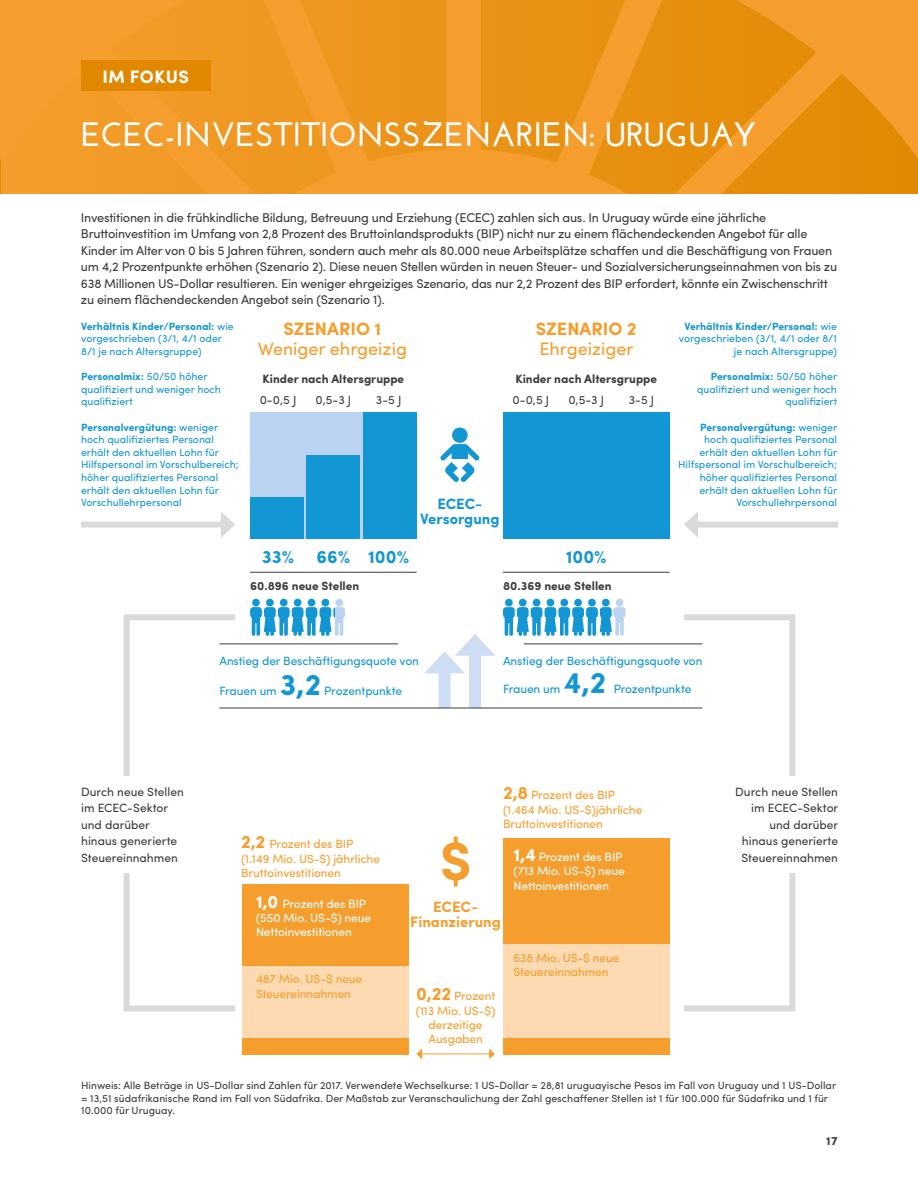
<style>
.page{position:relative;width:918px;height:1188px;background:#fff}
.page>*{position:absolute;margin:0;border:0;box-sizing:border-box;transform-origin:0 0}
.t1{font:700 54px "Sofia Pro";color:#f59e2d}
.t2{font:700 33.75px "Josefin Sans";letter-spacing:-.01em;color:#fff}
.t3{font:700 30px "Sofia Pro";color:#1396d4}
.t4{font:18px "Sofia Pro";color:#f59e2d}
.t5{font:700 18px "Sofia Pro";color:#f59e2d}
.t6{font:700 18px "Sofia Pro";color:#1396d4}
.t7{font:700 18px "Sofia Pro";letter-spacing:.025em;color:#fff}
.t8{font:700 15px/15px "Sofia Pro";color:#f59e2d;text-align:center}
.t9{font:700 15px/15px "Sofia Pro";color:#1396d4;text-align:center}
.t10{font:12.75px/16.5px "Sofia Pro";letter-spacing:-.02em;color:#3c3c3b}
.t11{font:12px/14.4px "Sofia Pro";letter-spacing:-.01em;color:#f59e2d}
.t12{font:12px/16.5px "Sofia Pro";color:#3c3c3b}
.t13{font:12px "Sofia Pro";letter-spacing:-.01em;color:#1396d4}
.t14{font:12px/14.4px "Sofia Pro";letter-spacing:-.01em;color:#fff}
.t15{font:700 12px "Sofia Pro";color:#3c3c3b}
.t16{font:10.5px/12.6px "Sofia Pro";color:#1396d4}
.t17{font:10.5px/12.6px "Sofia Pro";color:#3c3c3b}
.s1{font-weight:700}
.s2{font-weight:700;font-size:18px}
</style>
<div class="page">
<div style="left:250px;top:412px;width:167px;height:126px;background:#bad3f0"></div>
<div style="left:503px;top:1038px;width:166px;height:17px;background:#f59e2d"></div>
<div style="left:503px;top:944px;width:166px;height:94px;background:#fddab1"></div>
<div style="left:503px;top:838px;width:166px;height:106px;background:#f59e2d"></div>
<div style="left:242px;top:1038px;width:167px;height:17px;background:#f59e2d"></div>
<div style="left:242px;top:966px;width:167px;height:72px;background:#fddab1"></div>
<div style="left:242px;top:884px;width:167px;height:82px;background:#f59e2d"></div>
<div style="left:124px;top:614px;width:114px;height:397px;border:6px solid #dadada"></div>
<div style="left:681px;top:614px;width:114px;height:397px;border:6px solid #dadada"></div>
<div style="left:81px;top:522px;width:145px;height:6px;background:#dadada"></div>
<svg style="left:221px;top:512px;width:14px;height:26px"></svg>
<div style="left:693px;top:522px;width:145px;height:6px;background:#dadada"></div>
<svg style="left:684px;top:512px;width:14px;height:25px"></svg>
<div style="left:503px;top:412px;width:167px;height:126px;background:#1396d4"></div>
<hr style="left:250px;top:572px;width:167px;height:1px;background:#3c3c3b">
<hr style="left:503px;top:572px;width:167px;height:1px;background:#3c3c3b">
<div style="left:452px;top:427px;width:16px;height:16px;background:#1396d4;border-radius:50%"></div>
<svg style="left:440px;top:444px;width:40px;height:38px"></svg>
<div style="left:363px;top:412px;width:54px;height:126px;background:#1396d4"></div>
<div style="left:250px;top:497px;width:54px;height:41px;background:#1396d4"></div>
<hr style="left:421px;top:1054px;width:69px;height:1px;background:#f59e2d">
<svg style="left:416px;top:1049px;width:6px;height:10px"></svg>
<svg style="left:489px;top:1049px;width:6px;height:10px"></svg>
<div style="left:81px;top:776px;width:109px;height:96px;background:#fff"></div>
<div style="left:729px;top:776px;width:109px;height:96px;background:#fff"></div>
<div style="left:307px;top:455px;width:53px;height:83px;background:#1396d4"></div>
<div style="left:469px;top:647px;width:12px;height:61px;background:#cddef4"></div>
<div style="left:439px;top:665px;width:12px;height:43px;background:#cddef4"></div>
<svg style="left:425px;top:634px;width:70px;height:39px"></svg>
<hr style="left:219px;top:644px;width:179px;height:1px;background:#3c3c3b">
<hr style="left:524px;top:644px;width:178px;height:1px;background:#3c3c3b">
<hr style="left:219px;top:708px;width:483px;height:1px;background:#3c3c3b">
<div style="left:0;top:0;width:918px;height:193px;background:#f59e2d"></div>
<svg style="left:589px;top:0;width:227px;height:193px;fill:#e78f0e"></svg>
<svg style="left:681px;top:74px;width:237px;height:119px"></svg>
<svg style="left:481px;top:0;width:161px;height:163px"></svg>
<svg style="left:0;top:0;width:446px;height:193px"></svg>
<div style="left:266px;top:599px;width:8px;height:8px;background:#1396d4;border-radius:50%"></div>
<div style="left:294px;top:599px;width:7px;height:8px;background:#1396d4;border-radius:50%"></div>
<div style="left:322px;top:599px;width:7px;height:8px;background:#1396d4;border-radius:50%"></div>
<div style="left:252px;top:599px;width:8px;height:8px;background:#1396d4;border-radius:50%"></div>
<div style="left:280px;top:599px;width:8px;height:8px;background:#1396d4;border-radius:50%"></div>
<div style="left:308px;top:599px;width:7px;height:8px;background:#1396d4;border-radius:50%"></div>
<svg style="left:250px;top:607px;width:95px;height:29px"></svg>
<div style="left:335px;top:599px;width:8px;height:8px;background:#bad3f0;border-radius:50%"></div>
<div style="left:519px;top:599px;width:8px;height:8px;background:#1396d4;border-radius:50%"></div>
<div style="left:547px;top:599px;width:7px;height:8px;background:#1396d4;border-radius:50%"></div>
<div style="left:574px;top:599px;width:8px;height:8px;background:#1396d4;border-radius:50%"></div>
<div style="left:602px;top:599px;width:8px;height:8px;background:#1396d4;border-radius:50%"></div>
<div style="left:505px;top:599px;width:8px;height:8px;background:#1396d4;border-radius:50%"></div>
<div style="left:533px;top:599px;width:7px;height:8px;background:#1396d4;border-radius:50%"></div>
<div style="left:560px;top:599px;width:8px;height:8px;background:#1396d4;border-radius:50%"></div>
<div style="left:588px;top:599px;width:8px;height:8px;background:#1396d4;border-radius:50%"></div>
<svg style="left:503px;top:607px;width:123px;height:29px"></svg>
<div style="left:616px;top:599px;width:7px;height:8px;background:#bad3f0;border-radius:50%"></div>
<div style="left:81px;top:61px;width:129px;height:30px;background:#e18800"></div>
<h3 class="t7" style="left:102px;top:63px;width:88px">IM FOKUS</h3>
<h2 class="t2" style="left:81px;top:115px;width:677px">ECEC-INVESTITIONSSZENARIEN: URUGUAY</h2>
<p class="t10" style="left:81px;top:208px;width:758px">Investitionen in die frühkindliche Bildung, Betreuung und Erziehung (ECEC) zahlen sich aus. In Uruguay würde eine jährliche Bruttoinvestition im Umfang von 2,8 Prozent des Bruttoinlandsprodukts (BIP) nicht nur zu einem flächendeckenden Angebot für alle Kinder im Alter von 0 bis 5 Jahren führen, sondern auch mehr als 80.000 neue Arbeitsplätze schaffen und die Beschäftigung von Frauen um 4,2 Prozentpunkte erhöhen (Szenario 2). Diese neuen Stellen würden in neuen Steuer- und Sozialversicherungseinnahmen von bis zu 638 Millionen US-Dollar resultieren. Ein weniger ehrgeiziges Szenario, das nur 2,2 Prozent des BIP erfordert, könnte ein Zwischenschritt zu einem flächendeckenden Angebot sein (Szenario 1).</p>
<p class="t16" style="left:81px;top:319px;width:154px"><span class="s1">Verhältnis Kinder/Personal:</span> wie vorgeschrieben (3/1, 4/1 oder<br>8/1 je nach Altersgruppe)</p>
<p class="t16" style="left:81px;top:369px;width:141px"><span class="s1">Personalmix:</span> 50/50 höher qualifiziert und weniger hoch qualifiziert</p>
<p class="t16" style="left:81px;top:420px;width:159px"><span class="s1">Personalvergütung:</span> weniger hoch qualifiziertes Personal erhält den aktuellen Lohn für<br>Hilfspersonal im Vorschulbereich; höher qualifiziertes Personal erhält den aktuellen Lohn für<br>Vorschullehrpersonal</p>
<p class="t16" style="left:679px;top:319px;width:160px;text-align:right"><span class="s1">Verhältnis Kinder/Personal:</span> wie vorgeschrieben (3/1, 4/1 oder 8/1 je nach Altersgruppe)</p>
<p class="t16" style="left:697px;top:369px;width:142px;text-align:right"><span class="s1">Personalmix:</span> 50/50 höher qualifiziert und weniger hoch qualifiziert</p>
<p class="t16" style="left:678px;top:420px;width:161px;text-align:right"><span class="s1">Personalvergütung:</span> weniger hoch qualifiziertes Personal erhält den aktuellen Lohn für<br>Hilfspersonal im Vorschulbereich; höher qualifiziertes Personal erhält den aktuellen Lohn für<br>Vorschullehrpersonal</p>
<h3 class="t5" style="left:283px;top:315px;width:99px">SZENARIO 1</h3>
<h3 class="t4" style="left:258px;top:335px;width:151px">Weniger ehrgeizig</h3>
<h3 class="t5" style="left:536px;top:315px;width:102px">SZENARIO 2</h3>
<h3 class="t4" style="left:539px;top:335px;width:96px">Ehrgeiziger</h3>
<p class="t15" style="left:263px;top:370px;width:143px">Kinder nach Altersgruppe</p>
<p class="t15" style="left:515px;top:370px;width:143px">Kinder nach Altersgruppe</p>
<p class="t12" style="left:260px;top:391px;width:38px">0-0,5 J</p>
<p class="t12" style="left:315px;top:391px;width:37px">0,5-3 J</p>
<p class="t12" style="left:376px;top:391px;width:27px">3-5 J</p>
<p class="t12" style="left:513px;top:391px;width:38px">0-0,5 J</p>
<p class="t12" style="left:568px;top:391px;width:37px">0,5-3 J</p>
<p class="t12" style="left:629px;top:391px;width:27px">3-5 J</p>
<h3 class="t9" style="left:420px;top:496px;width:81px">ECEC-<br>Versorgung</h3>
<h3 class="t6" style="left:262px;top:543px;width:149px">33% 66% 100%</h3>
<h3 class="t6" style="left:566px;top:543px;width:42px">100%</h3>
<p class="t15" style="left:250px;top:576px;width:111px">60.896 neue Stellen</p>
<p class="t15" style="left:503px;top:576px;width:110px">80.369 neue Stellen</p>
<p class="t13" style="left:219px;top:652px;width:201px">Anstieg der Beschäftigungsquote von</p>
<p class="t13" style="left:219px;top:682px;width:59px">Frauen um</p>
<h3 class="t3" style="left:280px;top:662px;width:43px">3,2</h3>
<p class="t13" style="left:324px;top:682px;width:79px">Prozentpunkte</p>
<p class="t13" style="left:503px;top:652px;width:201px">Anstieg der Beschäftigungsquote von</p>
<p class="t13" style="left:503px;top:680px;width:59px">Frauen um</p>
<h3 class="t3" style="left:563px;top:660px;width:44px">4,2</h3>
<p class="t13" style="left:614px;top:680px;width:79px">Prozentpunkte</p>
<p class="t12" style="left:81px;top:782px;width:104px">Durch neue Stellen im ECEC-Sektor und darüber hinaus generierte<br>Steuereinnahmen</p>
<p class="t12" style="left:735px;top:782px;width:105px;text-align:right">Durch neue Stellen im ECEC-Sektor und darüber hinaus generierte<br>Steuereinnahmen</p>
<p class="t11" style="left:503px;top:787px;width:141px"><span class="s2">2,8</span> Prozent des BIP (1.464 Mio. US-$)jährliche<br>Bruttoinvestitionen</p>
<p class="t11" style="left:241px;top:836px;width:141px"><span class="s2">2,2</span> Prozent des BIP (1.149 Mio. US-$) jährliche<br>Bruttoinvestitionen</p>
<p class="t14" style="left:256px;top:895px;width:117px"><span class="s2">1,0</span> Prozent des BIP (550 Mio. US-$) neue<br>Nettoinvestitionen</p>
<p class="t11" style="left:256px;top:971px;width:108px">487 Mio. US-$ neue<br>Steuereinnahmen</p>
<h1 class="t1" style="left:440px;top:820px;width:33px">$</h1>
<p class="t14" style="left:514px;top:849px;width:113px"><span class="s2">1,4</span> Prozent des BIP (713 Mio. US-$) neue<br>Nettoinvestitionen</p>
<h3 class="t8" style="left:410px;top:899px;width:92px">ECEC-<br>Finanzierung</h3>
<p class="t11" style="left:514px;top:949px;width:107px">638 Mio. US-$ neue<br>Steuereinnahmen</p>
<p class="t11" style="left:416px;top:988px;width:81px;text-align:center"><span class="s2">0,22</span> Prozent (113 Mio. US-$) derzeitige<br>Ausgaben</p>
<p class="t17" style="left:81px;top:1078px;width:756px">Hinweis: Alle Beträge in US-Dollar sind Zahlen für 2017. Verwendete Wechselkurse: 1 US-Dollar = 28,81 uruguayische Pesos im Fall von Uruguay und 1 US-Dollar = 13,51 südafrikanische Rand im Fall von Südafrika. Der Maßstab zur Veranschaulichung der Zahl geschaffener Stellen ist 1 für 100.000 für Südafrika und 1 für<br>10.000 für Uruguay.</p>
<p class="t15" style="left:826px;top:1132px;width:13px">17</p>
</div>
